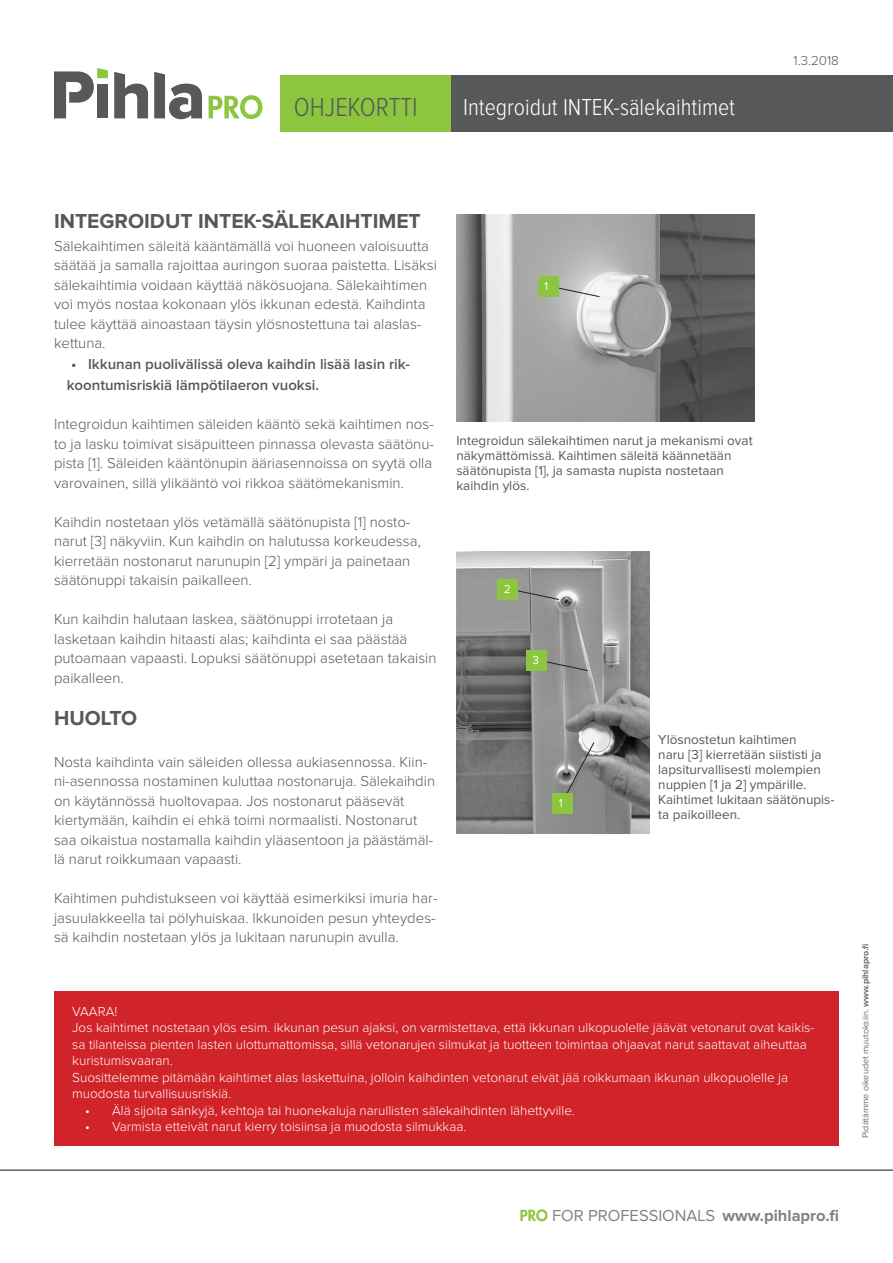
<style>
.page{position:relative;width:893px;height:1263px;background:#fff}
.page>*{position:absolute;margin:0;border:0;box-sizing:border-box;transform-origin:0 0}
.t1{font:300 27px "Proxima Nova Cond";color:#57585a}
.t2{font:300 24px "Proxima Nova Cond";color:#fff}
.PRO_Väliotsikko{font:700 21px "Proxima Nova";color:#57585a}
.t3{font:16.5px "Proxima Nova";color:#808285}
.PRO_Leipäteksti{font:300 15px/19.5px "Proxima Nova";color:#57585a}
.t4{font:600 15px/21px "Proxima Nova";color:#57585a}
.PRO_Boxin_leipätekst{font:300 13.5px/16.5px "Proxima Nova";color:#fff}
.PRO_Leipäteksti-2{font:13.5px/15px "Proxima Nova";color:#57585a}
.t5{font:300 13.5px "Proxima Nova";color:#57585a}
.t6{font:12px "Proxima Nova";color:#fff}
.t7{font:9px "Proxima Nova";color:#6c6d70}
.s1{font-weight:700}
.s2{font-family:"Futura Std";font-weight:800;font-size:15px;color:#8bc63e}
</style>
<div class="page">
<hr style="left:0;top:1169px;width:893px;height:2px;background:#231f20">
<div style="left:446px;top:75px;width:447px;height:57px;background:#57585a"></div>
<svg style="left:114px;top:72px;width:34px;height:46px"></svg>
<svg style="left:54px;top:68px;width:54px;height:50px"></svg>
<svg style="left:154px;top:72px;width:48px;height:47px"></svg>
<svg style="left:209px;top:95px;width:53px;height:24px"></svg>
<div style="left:281px;top:75px;width:170px;height:57px;background:#8bc63e"></div>
<div style="left:54px;top:991px;width:785px;height:155px;background:#d1232a"></div>
<img style="left:456px;top:552px;width:193px;height:282px">
<img style="left:456px;top:215px;width:299px;height:206px">
<svg style="left:563px;top:741px;width:32px;height:58px;background:#8f8f8f"></svg>
<svg style="left:518px;top:589px;width:42px;height:11px"></svg>
<div style="left:497px;top:579px;width:21px;height:21px;background:#8bc63e"></div>
<div style="left:553px;top:793px;width:20px;height:20px;background:#8bc63e"></div>
<svg style="left:547px;top:660px;width:42px;height:11px"></svg>
<div style="left:526px;top:650px;width:21px;height:21px;background:#8bc63e"></div>
<svg style="left:553px;top:286px;width:47px;height:12px"></svg>
<div style="left:538px;top:276px;width:20px;height:21px;background:#8bc63e"></div>
<h1 class="t1" style="left:294px;top:95px;width:125px">OHJEKORTTI</h1>
<h2 class="t2" style="left:463px;top:96px;width:274px">Integroidut INTEK-sälekaihtimet</h2>
<p class="t5" style="left:794px;top:54px;width:47px">1.3.2018</p>
<p class="PRO_Väliotsikko" style="left:54px;top:212px;width:368px">INTEGROIDUT INTEK-SÄLEKAIHTIMET</p>
<p class="PRO_Leipäteksti" style="left:54px;top:237px;width:384px">Sälekaihtimen säleitä kääntämällä voi huoneen valoisuutta säätää ja samalla rajoittaa auringon suoraa paistetta. Lisäksi sälekaihtimia voidaan käyttää näkösuojana. Sälekaihtimen voi myös nostaa kokonaan ylös ikkunan edestä. Kaihdinta tulee käyttää ainoastaan täysin ylösnostettuna tai alaslas&shy;kettuna.</p>
<p class="t4" style="left:67px;top:354px;width:345px">• Ikkunan puolivälissä oleva kaihdin lisää lasin rik&shy;koontumisriskiä lämpötilaeron vuoksi.</p>
<p class="PRO_Leipäteksti" style="left:54px;top:415px;width:381px;text-align:justify">Integroidun kaihtimen säleiden kääntö sekä kaihtimen nos&shy;to ja lasku toimivat sisäpuitteen pinnassa olevasta säätönu&shy;pista [1]. Säleiden kääntönupin ääriasennoissa on syytä olla varovainen, sillä ylikääntö voi rikkoa säätömekanismin.</p>
<p class="PRO_Leipäteksti" style="left:54px;top:513px;width:368px">Kaihdin nostetaan ylös vetämällä säätönupista [1] nosto&shy;narut [3] näkyviin. Kun kaihdin on halutussa korkeudessa, kierretään nostonarut narunupin [2] ympäri ja painetaan säätönuppi takaisin paikalleen.</p>
<p class="PRO_Leipäteksti" style="left:54px;top:610px;width:384px">Kun kaihdin halutaan laskea, säätönuppi irrotetaan ja lasketaan kaihdin hitaasti alas; kaihdinta ei saa päästää putoamaan vapaasti. Lopuksi säätönuppi asetetaan takaisin paikalleen.</p>
<p class="PRO_Väliotsikko" style="left:54px;top:708px;width:85px">HUOLTO</p>
<p class="PRO_Leipäteksti" style="left:54px;top:753px;width:383px">Nosta kaihdinta vain säleiden ollessa aukiasennossa. Kiin&shy;ni-asennossa nostaminen kuluttaa nostonaruja. Sälekaihdin on käytännössä huoltovapaa. Jos nostonarut pääsevät kiertymään, kaihdin ei ehkä toimi normaalisti. Nostonarut saa oikaistua nostamalla kaihdin yläasentoon ja päästämäl&shy;lä narut roikkumaan vapaasti.</p>
<p class="PRO_Leipäteksti" style="left:54px;top:889px;width:385px;text-align:justify">Kaihtimen puhdistukseen voi käyttää esimerkiksi imuria har&shy;jasuulakkeella tai pölyhuiskaa. Ikkunoiden pesun yhteydes&shy;sä kaihdin nostetaan ylös ja lukitaan narunupin avulla.</p>
<p class="t6" style="left:544px;top:281px;width:6px">1</p>
<p class="PRO_Leipäteksti-2" style="left:456px;top:433px;width:298px">Integroidun sälekaihtimen narut ja mekanismi ovat näkymättömissä. Kaihtimen säleitä käännetään säätönupista [1], ja samasta nupista nostetaan kaihdin ylös.</p>
<p class="t6" style="left:504px;top:584px;width:9px">2</p>
<p class="t6" style="left:533px;top:655px;width:8px">3</p>
<p class="t6" style="left:559px;top:797px;width:6px">1</p>
<p class="PRO_Leipäteksti-2" style="left:658px;top:732px;width:178px">Ylösnostetun kaihtimen<br>naru [3] kierretään siististi ja lapsiturvallisesti molempien nuppien [1 ja 2] ympärille.<br>Kaihtimet lukitaan säätönupis&shy;ta paikoilleen.</p>
<p class="PRO_Boxin_leipätekst" style="left:72px;top:1004px;width:47px">VAARA!</p>
<p class="PRO_Boxin_leipätekst" style="left:72px;top:1020px;width:744px">Jos kaihtimet nostetaan ylös esim. ikkunan pesun ajaksi, on varmistettava, että ikkunan ulkopuolelle jäävät vetonarut ovat kaikis&shy;sa tilanteissa pienten lasten ulottumattomissa, sillä vetonarujen silmukat ja tuotteen toimintaa ohjaavat narut saattavat aiheuttaa kuristumisvaaran.</p>
<p class="PRO_Boxin_leipätekst" style="left:72px;top:1070px;width:717px">Suosittelemme pitämään kaihtimet alas laskettuina, jolloin kaihdinten vetonarut eivät jää roikkumaan ikkunan ulkopuolelle ja muodosta turvallisuusriskiä.</p>
<p class="PRO_Boxin_leipätekst" style="left:85px;top:1103px;width:491px">• Älä sijoita sänkyjä, kehtoja tai huonekaluja narullisten sälekaihdinten lähettyville.</p>
<p class="PRO_Boxin_leipätekst" style="left:85px;top:1119px;width:383px">• Varmista etteivät narut kierry toisiinsa ja muodosta silmukkaa.</p>
<p class="t7" style="left:861px;top:1138px;width:196px;rotate:-90deg">Pidätämme oikeudet muutoksiin. <span class="s1">www.pihlapro.fi</span></p>
<p class="t3" style="left:520px;top:1208px;width:321px"><span class="s2">PRO</span> FOR PROFESSIONALS <span class="s1">www.pihlapro.fi</span></p>
</div>
